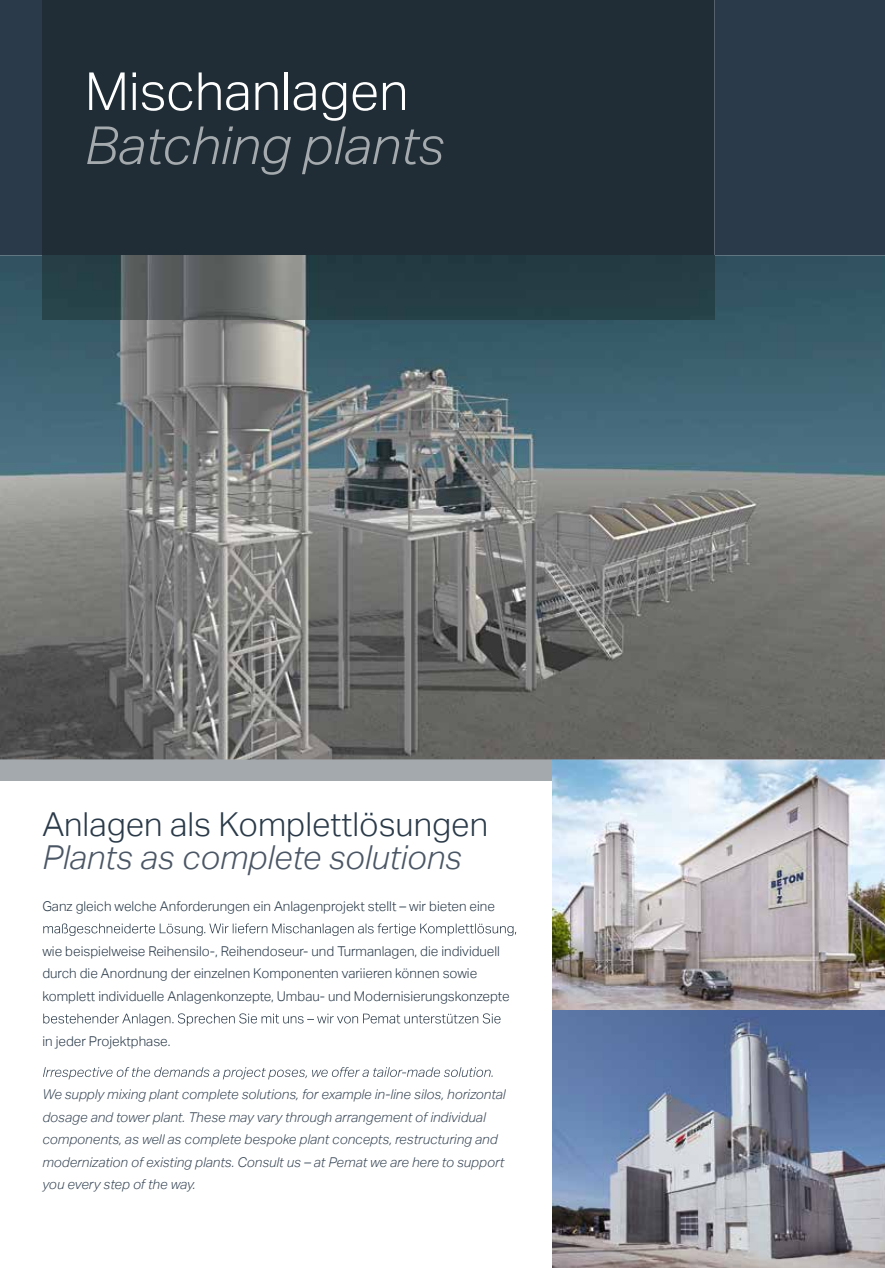
<style>
.page{position:relative;width:885px;height:1268px;background:#fff}
.page>*{position:absolute;margin:0;border:0;box-sizing:border-box;transform-origin:0 0}
.t1{font:italic 300 52.5px "Aktiv Grotesk";color:#a4aaad}
.t2{font:300 52.5px "Aktiv Grotesk";color:#fff}
.t3{font:300 33px "Aktiv Grotesk";color:#2a3a49}
.t4{font:italic 300 33px "Aktiv Grotesk";color:#4b5665}
.t5{font:300 13.5px/22.5px "Aktiv Grotesk";color:#2a3a49}
.t6{font:italic 300 13.5px/22.5px "Aktiv Grotesk";color:#3a4857}
</style>
<div class="page">
<div style="left:0;top:759px;width:885px;height:21px;background:#a4a9ad"></div>
<div style="left:0;top:0;width:885px;height:255px;background:#2a3a4a"></div>
<img style="left:553px;top:759px;width:332px;height:509px">
<img style="left:0;top:255px;width:885px;height:504px">
<div style="left:42px;top:0;width:672px;height:255px;background:#202d36"></div>
<img style="left:42px;top:255px;width:672px;height:64px">
<svg style="left:43px;top:923px;width:473px;height:13px"></svg>
<svg style="left:43px;top:1013px;width:458px;height:13px"></svg>
<svg style="left:43px;top:1067px;width:450px;height:12px"></svg>
<svg style="left:883px;top:1262px;width:2px;height:6px"></svg>
<h1 class="t2" style="left:85px;top:61px;width:325px">Mischanlagen</h1>
<h1 class="t1" style="left:85px;top:115px;width:362px">Batching plants</h1>
<h2 class="t3" style="left:42px;top:805px;width:447px">Anlagen als Komplettlösungen</h2>
<h2 class="t4" style="left:42px;top:838px;width:421px">Plants as complete solutions</h2>
<p class="t5" style="left:42px;top:894px;width:454px">Ganz gleich welche Anforderungen ein Anlagenprojekt stellt – wir bieten eine</p>
<p class="t5" style="left:42px;top:939px;width:469px">wie beispielweise Reihensilo-, Reihendoseur- und Turmanlagen, die individuell durch die Anordnung der einzelnen Komponenten variieren können sowie komplett individuelle Anlagenkonzepte, Umbau- und Modernisierungskonzepte</p>
<p class="t5" style="left:42px;top:1029px;width:130px">in jeder Projektphase.</p>
<p class="t6" style="left:42px;top:1083px;width:465px">We supply mixing plant complete solutions, for example in-line silos, horizontal dosage and tower plant. These may vary through arrangement of individual components, as well as complete bespoke plant concepts, restructuring and modernization of existing plants. Consult us – at Pemat we are here to support you every step of the way.</p>
</div>
